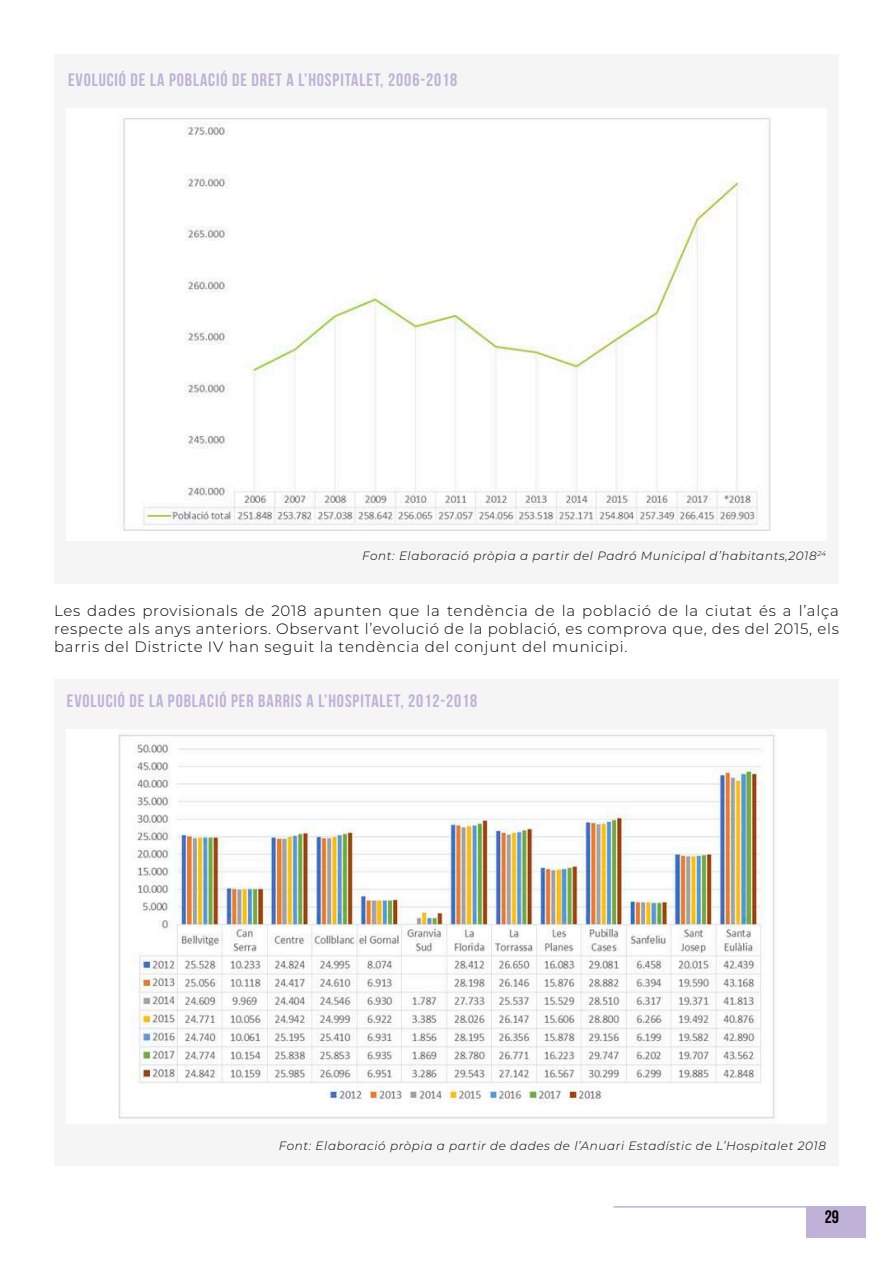
<style>
.page{position:relative;width:893px;height:1263px;background:#fff}
.page>*{position:absolute;margin:0;border:0;box-sizing:border-box;transform-origin:0 0}
.t1{font:700 18px "Bebas Neue";letter-spacing:.05em;color:#c0b1d7}
.t2{font:700 18px "Bebas Neue";color:#000}
.t3{font:300 15px/18px "Montserrat";letter-spacing:.05em;color:#000;text-align:justify}
.t4{font:italic 300 12px "Montserrat";letter-spacing:.05em;color:#000}
</style>
<div class="page">
<div style="left:806px;top:1206px;width:59px;height:31px;background:#c0b1d7"></div>
<hr style="left:613px;top:1206px;width:252px;height:2px;background:#c0b1d7">
<div style="left:54px;top:54px;width:785px;height:530px;background:#f5f5f5"></div>
<img style="left:123px;top:118px;width:648px;height:413px">
<div style="left:54px;top:679px;width:785px;height:486px;background:#f5f5f5"></div>
<img style="left:119px;top:735px;width:655px;height:384px">
<p class="t1" style="left:68px;top:69px;width:391px">EVOLUCIÓ DE LA POBLACIÓ DE DRET A L’HOSPITALET, 2006-2018</p>
<p class="t4" style="left:362px;top:548px;width:465px">Font: Elaboració pròpia a partir del Padró Municipal d’habitants,2018<sup>24</sup></p>
<p class="t3" style="left:54px;top:601px;width:786px">Les dades provisionals de 2018 apunten que la tendència de la població de la ciutat és a l’alça respecte als anys anteriors. Observant l’evolució de la població, es comprova que, des del 2015, els barris del Districte IV han seguit la tendència del conjunt del municipi.</p>
<p class="t1" style="left:67px;top:690px;width:412px">EVOLUCIÓ DE LA POBLACIÓ PER BARRIS A L’HOSPITALET, 2012-2018</p>
<p class="t4" style="left:279px;top:1137px;width:549px">Font: Elaboració pròpia a partir de dades de l’Anuari Estadístic de L’Hospitalet 2018</p>
<p class="t2" style="left:825px;top:1207px;width:16px">29</p>
</div>
